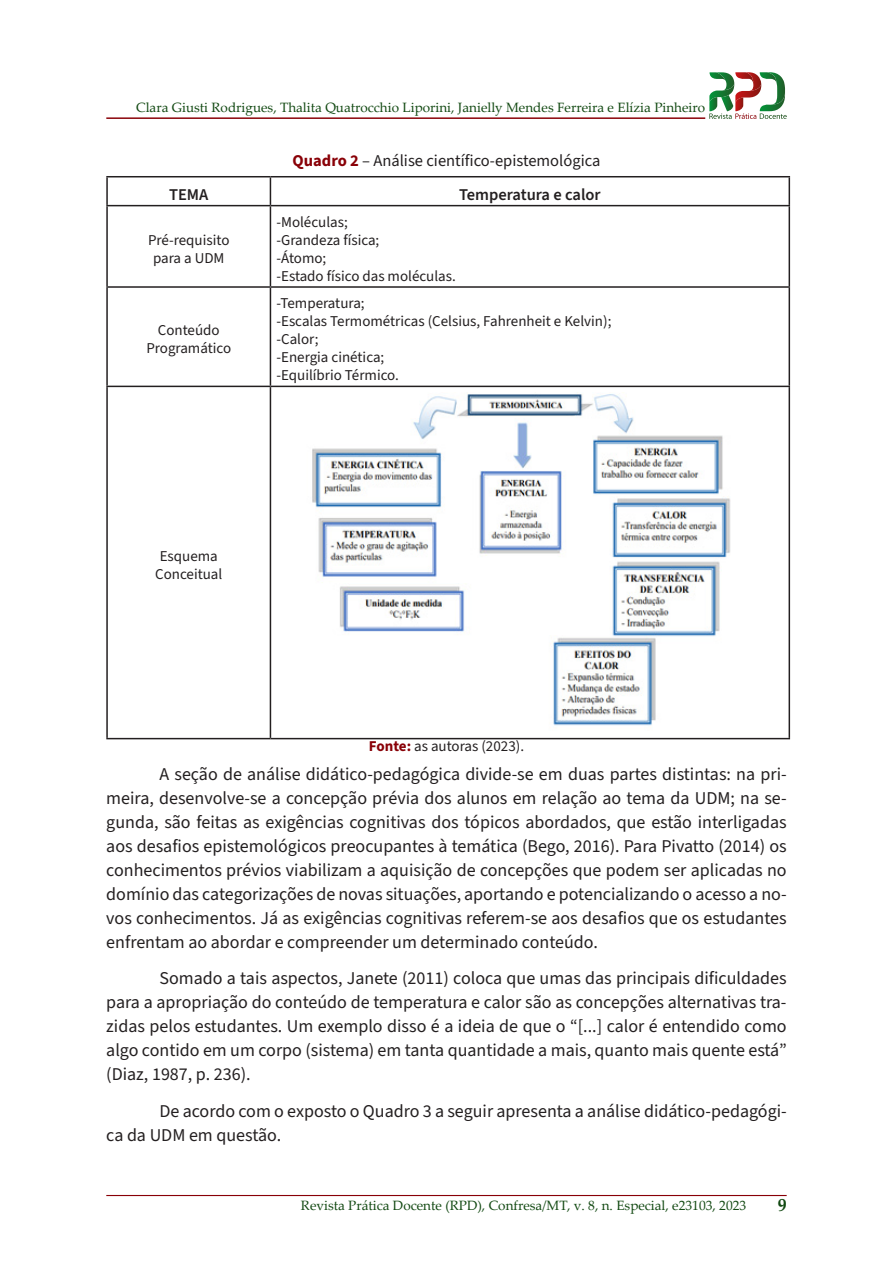
<style>
.page{position:relative;width:893px;height:1263px;background:#fff}
.page>*{position:absolute;margin:0;border:0;box-sizing:border-box;transform-origin:0 0}
.t1{font:18px/24px "Source Sans 3";color:#231f20;text-align:justify}
.t2{font:700 18px "Palatino Linotype";color:#124912}
.t3{font:16.5px "Source Sans 3";color:#231f20}
.t4{font:600 16.5px "Source Sans 3";color:#231f20}
.t5{font:15px/18px "Source Sans 3";color:#231f20;text-align:center}
.t6{font:13.5px "Palatino Linotype";color:#124912}
.s1{font-weight:700;color:#890007}
</style>
<div class="page">
<svg style="left:709px;top:72px;width:78px;height:47px"></svg>
<hr style="left:106px;top:117px;width:599px;height:2px;background:#890007">
<hr style="left:106px;top:1195px;width:681px;height:1px;background:#890007">
<hr style="left:106px;top:176px;width:164px;height:1px;background:#231f20">
<hr style="left:106px;top:177px;width:2px;height:28px;background:#231f20">
<hr style="left:270px;top:176px;width:520px;height:1px;background:#231f20">
<svg style="left:270px;top:177px;width:1px;height:28px"></svg>
<svg style="left:789px;top:177px;width:1px;height:28px"></svg>
<hr style="left:106px;top:205px;width:164px;height:1px;background:#231f20">
<hr style="left:106px;top:206px;width:2px;height:80px;background:#231f20">
<hr style="left:270px;top:205px;width:520px;height:1px;background:#231f20">
<hr style="left:270px;top:206px;width:1px;height:80px;background:#231f20">
<hr style="left:789px;top:206px;width:1px;height:80px;background:#231f20">
<hr style="left:106px;top:286px;width:164px;height:2px;background:#231f20">
<hr style="left:106px;top:288px;width:2px;height:98px;background:#231f20">
<hr style="left:270px;top:286px;width:520px;height:2px;background:#231f20">
<hr style="left:270px;top:288px;width:1px;height:98px;background:#231f20">
<hr style="left:789px;top:288px;width:1px;height:98px;background:#231f20">
<hr style="left:106px;top:386px;width:164px;height:1px;background:#231f20">
<hr style="left:106px;top:387px;width:2px;height:351px;background:#231f20">
<hr style="left:270px;top:386px;width:520px;height:1px;background:#231f20">
<hr style="left:270px;top:387px;width:1px;height:351px;background:#231f20">
<hr style="left:789px;top:387px;width:1px;height:351px;background:#231f20">
<hr style="left:106px;top:738px;width:164px;height:1px;background:#231f20">
<hr style="left:270px;top:738px;width:520px;height:1px;background:#231f20">
<img style="left:312px;top:393px;width:419px;height:333px">
<p class="t6" style="left:136px;top:98px;width:571px">Clara Giusti Rodrigues, Thalita Quatrocchio Liporini, Janielly Mendes Ferreira e Elízia Pinheiro</p>
<p class="t3" style="left:293px;top:149px;width:309px"><span class="s1">Quadro 2</span> – Análise científico-epistemológica</p>
<p class="t4" style="left:169px;top:183px;width:41px">TEMA</p>
<p class="t4" style="left:459px;top:183px;width:143px">Temperatura e calor</p>
<p class="t5" style="left:148px;top:231px;width:83px">Pré-requisito para a UDM</p>
<p class="t5" style="left:276px;top:213px;width:181px;text-align:left">-Moléculas;<br>-Grandeza física;<br>-Átomo;<br>-Estado físico das moléculas.</p>
<p class="t5" style="left:146px;top:322px;width:86px">Conteúdo<br>Programático</p>
<p class="t5" style="left:276px;top:295px;width:336px;text-align:left">-Temperatura;<br>-Escalas Termométricas (Celsius, Fahrenheit e Kelvin); -Calor;<br>-Energia cinética;<br>-Equilíbrio Térmico.</p>
<p class="t5" style="left:155px;top:548px;width:69px">Esquema<br>Conceitual</p>
<p class="t5" style="left:369px;top:738px;width:157px"><span class="s1">Fonte:</span> as autoras (2023).</p>
<p class="t1" style="left:106px;top:762px;width:682px;text-indent:53px">A seção de análise didático-pedagógica divide-se em duas partes distintas: na pri&shy;meira, desenvolve-se a concepção prévia dos alunos em relação ao tema da UDM; na se&shy;gunda, são feitas as exigências cognitivas dos tópicos abordados, que estão interligadas aos desafios epistemológicos preocupantes à temática (Bego, 2016). Para Pivatto (2014) os conhecimentos prévios viabilizam a aquisição de concepções que podem ser aplicadas no domínio das categorizações de novas situações, aportando e potencializando o acesso a no&shy;vos conhecimentos. Já as exigências cognitivas referem-se aos desafios que os estudantes enfrentam ao abordar e compreender um determinado conteúdo.</p>
<p class="t1" style="left:106px;top:967px;width:682px;text-indent:53px">Somado a tais aspectos, Janete (2011) coloca que umas das principais dificuldades para a apropriação do conteúdo de temperatura e calor são as concepções alternativas tra&shy;zidas pelos estudantes. Um exemplo disso é a ideia de que o “[...] calor é entendido como algo contido em um corpo (sistema) em tanta quantidade a mais, quanto mais quente está” (Diaz, 1987, p. 236).</p>
<p class="t1" style="left:106px;top:1100px;width:682px;text-indent:53px">De acordo com o exposto o Quadro 3 a seguir apresenta a análise didático-pedagógi&shy;ca da UDM em questão.</p>
<p class="t6" style="left:301px;top:1196px;width:447px">Revista Prática Docente (RPD), Confresa/MT, v. 8, n. Especial, e23103, 2023</p>
<p class="t2" style="left:778px;top:1192px;width:10px">9</p>
</div>
